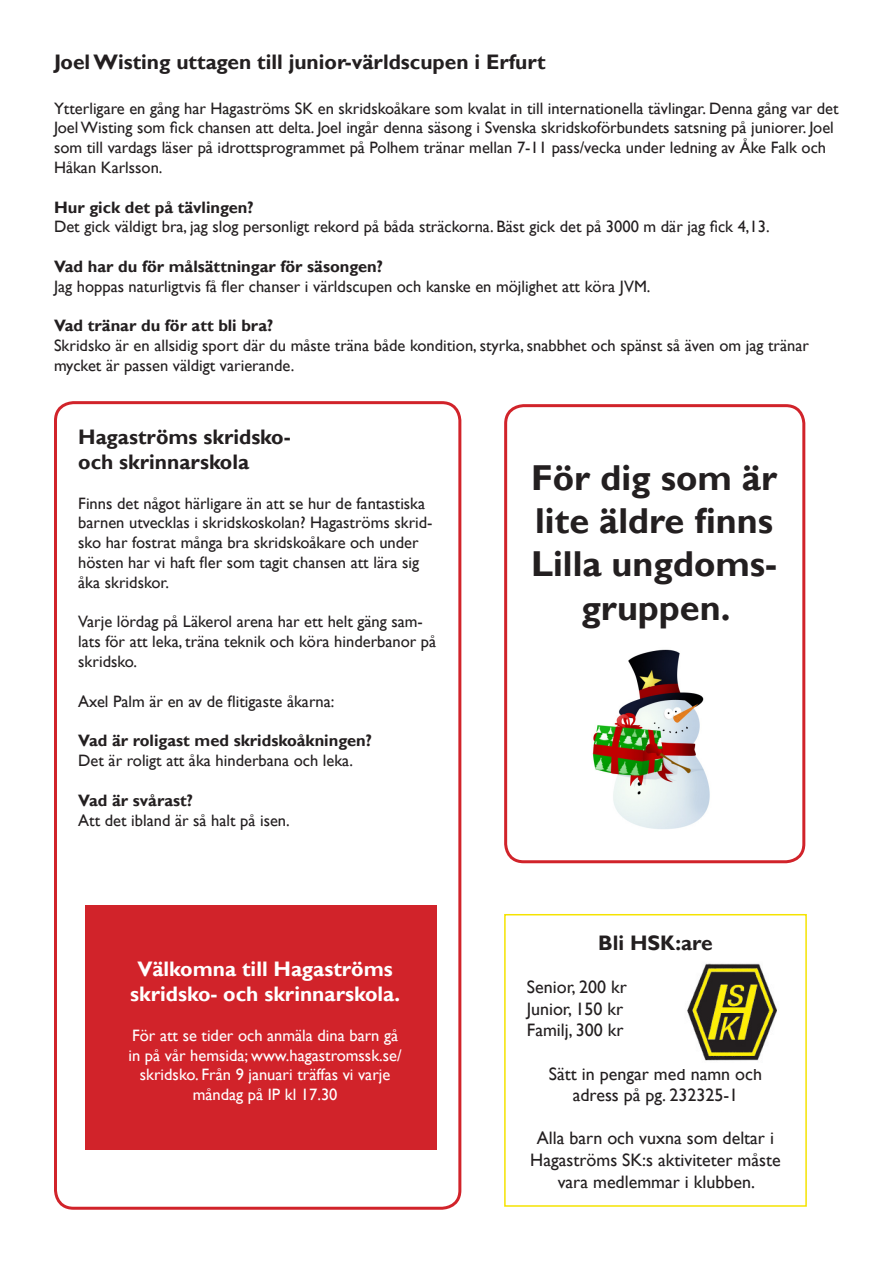
<style>
.page{position:relative;width:893px;height:1263px;background:#fff}
.page>*{position:absolute;margin:0;border:0;box-sizing:border-box;transform-origin:0 0}
.t1{font:700 36px/43.2px "Gill Sans";color:#231f20;text-align:center}
.t2{font:700 21px "Gill Sans";color:#231f20}
.t3{font:700 21px "Gill Sans";color:#fff}
.t4{font:18px/21.6px "Gill Sans";color:#231f20;text-align:center}
.t5{font:16.5px/19.8px "Gill Sans";color:#231f20}
.t6{font:700 16.5px "Gill Sans";color:#231f20}
.t7{font:16.5px/19.8px "Gill Sans";color:#fff;text-align:center}
</style>
<div class="page">
<div style="left:54px;top:401px;width:407px;height:809px;border:3px solid #d1232a;border-radius:18px"></div>
<div style="left:504px;top:404px;width:301px;height:459px;border:3px solid #d1232a;border-radius:18px"></div>
<div style="left:504px;top:914px;width:303px;height:293px;border:2px solid #f5e300"></div>
<img style="left:687px;top:963px;width:90px;height:98px">
<div style="left:85px;top:905px;width:352px;height:244px;background:#d1232a"></div>
<img style="left:592px;top:649px;width:118px;height:180px">
<p class="t2" style="left:54px;top:49px;width:493px">Joel Wisting uttagen till junior-världscupen i Erfurt</p>
<p class="t5" style="left:54px;top:98px;width:786px">Ytterligare en gång har Hagaströms SK en skridskoåkare som kvalat in till internationella tävlingar. Denna gång var det Joel Wisting som fick chansen att delta. Joel ingår denna säsong i Svenska skridskoförbundets satsning på juniorer. Joel som till vardags läser på idrottsprogrammet på Polhem tränar mellan 7-11 pass/vecka under ledning av Åke Falk och Håkan Karlsson.</p>
<p class="t6" style="left:54px;top:197px;width:201px">Hur gick det på tävlingen?</p>
<p class="t5" style="left:54px;top:217px;width:717px">Det gick väldigt bra, jag slog personligt rekord på båda sträckorna. Bäst gick det på 3000 m där jag fick 4,13.</p>
<p class="t6" style="left:54px;top:256px;width:331px">Vad har du för målsättningar för säsongen?</p>
<p class="t5" style="left:54px;top:277px;width:598px">Jag hoppas naturligtvis få fler chanser i världscupen och kanske en möjlighet att köra JVM.</p>
<p class="t6" style="left:54px;top:316px;width:221px">Vad tränar du för att bli bra?</p>
<p class="t5" style="left:54px;top:336px;width:756px">Skridsko är en allsidig sport där du måste träna både kondition, styrka, snabbhet och spänst så även om jag tränar mycket är passen väldigt varierande.</p>
<p class="t2" style="left:78px;top:424px;width:214px">Hagaströms skridsko-</p>
<p class="t2" style="left:78px;top:449px;width:173px">och skrinnarskola</p>
<p class="t5" style="left:78px;top:493px;width:356px">Finns det något härligare än att se hur de fantastiska barnen utvecklas i skridskoskolan? Hagaströms skrid&shy;sko har fostrat många bra skridskoåkare och under hösten har vi haft fler som tagit chansen att lära sig åka skridskor.</p>
<p class="t5" style="left:78px;top:612px;width:359px">Varje lördag på Läkerol arena har ett helt gäng sam&shy;lats för att leka, träna teknik och köra hinderbanor på skridsko.</p>
<p class="t5" style="left:78px;top:691px;width:258px">Axel Palm är en av de flitigaste åkarna:</p>
<p class="t6" style="left:78px;top:731px;width:295px">Vad är roligast med skridskoåkningen?</p>
<p class="t5" style="left:78px;top:751px;width:276px">Det är roligt att åka hinderbana och leka.</p>
<p class="t6" style="left:78px;top:790px;width:116px">Vad är svårast?</p>
<p class="t5" style="left:78px;top:810px;width:213px">Att det ibland är så halt på isen.</p>
<p class="t3" style="left:137px;top:956px;width:257px">Välkomna till Hagaströms</p>
<p class="t3" style="left:130px;top:981px;width:271px">skridsko- och skrinnarskola.</p>
<p class="t7" style="left:128px;top:1026px;width:275px">För att se tider och anmäla dina barn gå in på vår hemsida; www.hagastromssk.se/ skridsko. Från 9 januari träffas vi varje</p>
<p class="t7" style="left:193px;top:1085px;width:146px">måndag på IP kl 17.30</p>
<p class="t1" style="left:531px;top:457px;width:248px">För dig som är lite äldre finns<br>Lilla ungdoms&shy;gruppen.</p>
<p class="t2" style="left:598px;top:930px;width:116px">Bli HSK:are</p>
<p class="t4" style="left:527px;top:977px;width:101px">Senior, 200 kr</p>
<p class="t4" style="left:527px;top:998px;width:98px">Junior, 150 kr</p>
<p class="t4" style="left:527px;top:1020px;width:98px">Familj, 300 kr</p>
<p class="t4" style="left:549px;top:1063px;width:215px">Sätt in pengar med namn och adress på pg. 232325-1</p>
<p class="t4" style="left:537px;top:1128px;width:239px">Alla barn och vuxna som deltar i</p>
<p class="t4" style="left:530px;top:1149px;width:252px">Hagaströms SK:s aktiviteter måste vara medlemmar i klubben.</p>
</div>
